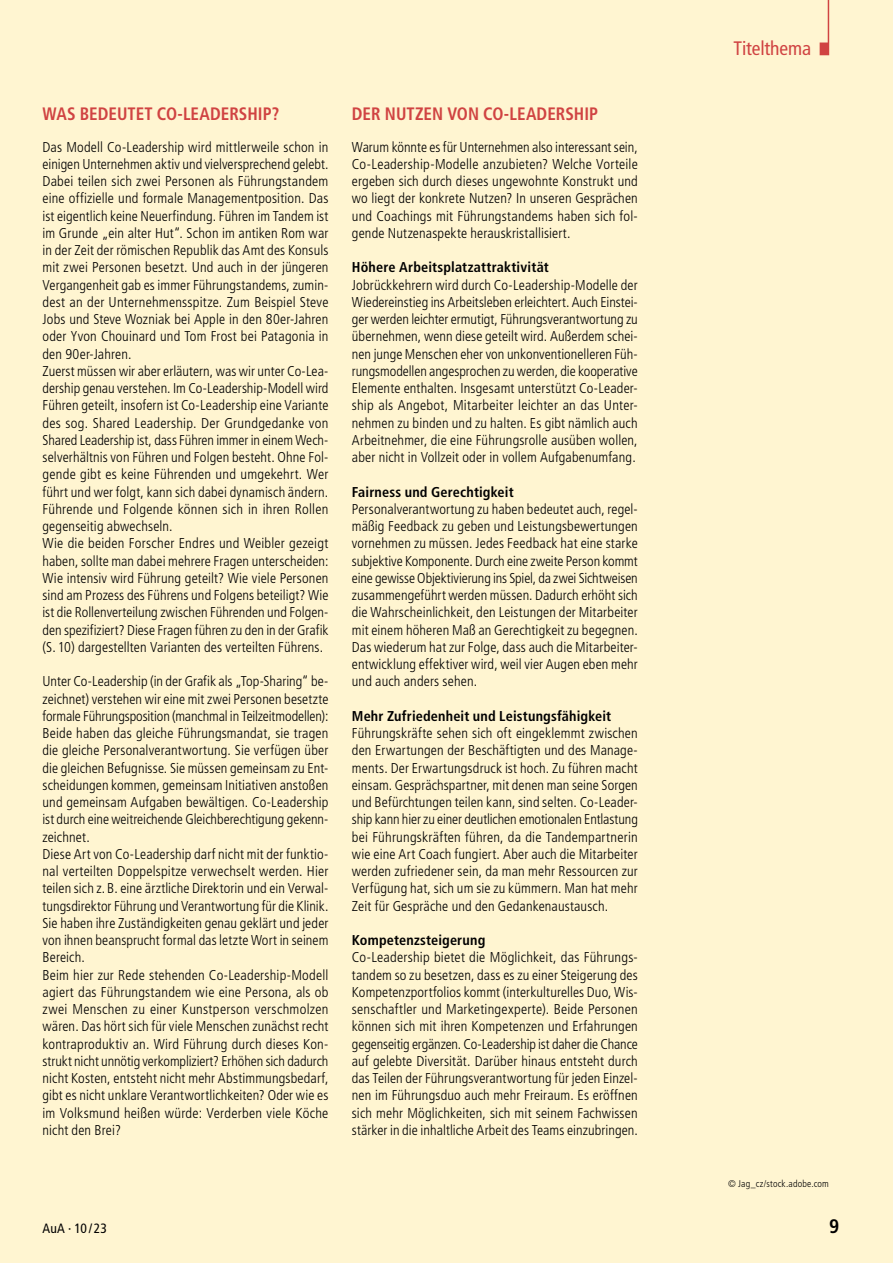
<style>
.page{position:relative;width:893px;height:1263px;background:#fff5d1}
.page>*{position:absolute;margin:0;border:0;box-sizing:border-box;transform-origin:0 0}
.t1{font:condensed 19.5px "Frutiger LT Std";letter-spacing:-.005em;color:#d04342}
.t2{font:700 condensed 19.5px "Frutiger LT Std";color:#000}
.t3{font:700 condensed 18px "Frutiger LT Std";color:#d04342;scale:.95 1}
.t4{font:300 condensed 14.25px/17.2px "Frutiger LT Std";letter-spacing:.01em;color:#000}
.t5{font:condensed 13.5px "Frutiger LT Std";letter-spacing:.005em;color:#000}
.t6{font:300 condensed 9.75px "Frutiger LT Std";letter-spacing:.02em;color:#000}
.s1{font-weight:700}
</style>
<div class="page">
<svg style="left:820px;top:0;width:9px;height:55px"></svg>
<p class="t3" style="left:43px;top:103px;width:251px">Was bedeutet Co-Leadership?</p>
<p class="t4" style="left:43px;top:138px;width:287px">Das Modell Co-Leadership wird mittlerweile schon in einigen Unternehmen aktiv und vielversprechend gelebt.<br>Dabei teilen sich zwei Personen als Führungstandem eine offizielle und formale Managementposition. Das ist eigentlich keine Neuerfindung. Führen im Tandem ist im Grunde „ein alter Hut“. Schon im antiken Rom war in der Zeit der römischen Republik das Amt des Konsuls mit zwei Personen besetzt. Und auch in der jüngeren Vergangenheit gab es immer Führungstandems, zumin&shy;dest an der Unternehmensspitze. Zum Beispiel Steve Jobs und Steve Wozniak bei Apple in den 80er-Jahren oder Yvon Chouinard und Tom Frost bei Patagonia in den 90er-Jahren.<br>Zuerst müssen wir aber erläutern, was wir unter Co-Lea&shy;dership genau verstehen. Im Co-Leadership-Modell wird Führen geteilt, insofern ist Co-Leadership eine Variante des sog. Shared Leadership. Der Grundgedanke von Shared Leadership ist, dass Führen immer in einem Wech&shy;selverhältnis von Führen und Folgen besteht. Ohne Fol&shy;gende gibt es keine Führenden und umgekehrt. Wer führt und wer folgt, kann sich dabei dynamisch ändern.<br>Führende und Folgende können sich in ihren Rollen gegenseitig abwechseln.<br>Wie die beiden Forscher Endres und Weibler gezeigt haben, sollte man dabei mehrere Fragen unterscheiden:<br>Wie intensiv wird Führung geteilt? Wie viele Personen sind am Prozess des Führens und Folgens beteiligt? Wie ist die Rollenverteilung zwischen Führenden und Folgen&shy;den spezifiziert? Diese Fragen führen zu den in der Grafik (S. 10) dargestellten Varianten des verteilten Führens.</p>
<p class="t4" style="left:43px;top:673px;width:287px">Unter Co-Leadership (in der Grafik als „Top-Sharing“ be&shy;zeichnet) verstehen wir eine mit zwei Personen besetzte formale Führungsposition (manchmal in Teilzeitmodellen):<br>Beide haben das gleiche Führungsmandat, sie tragen die gleiche Personalverantwortung. Sie verfügen über die gleichen Befugnisse. Sie müssen gemeinsam zu Ent&shy;scheidungen kommen, gemeinsam Initiativen anstoßen und gemeinsam Aufgaben bewältigen. Co-Leadership ist durch eine weitreichende Gleichberechtigung gekenn&shy;zeichnet.<br>Diese Art von Co-Leadership darf nicht mit der funktio&shy;nal verteilten Doppelspitze verwechselt werden. Hier teilen sich z. B. eine ärztliche Direktorin und ein Verwal&shy;tungsdirektor Führung und Verantwortung für die Klinik.<br>Sie haben ihre Zuständigkeiten genau geklärt und jeder von ihnen beansprucht formal das letzte Wort in seinem Bereich.<br>Beim hier zur Rede stehenden Co-Leadership-Modell agiert das Führungstandem wie eine Persona, als ob zwei Menschen zu einer Kunstperson verschmolzen wären. Das hört sich für viele Menschen zunächst recht kontraproduktiv an. Wird Führung durch dieses Kon&shy;strukt nicht unnötig verkompliziert? Erhöhen sich dadurch nicht Kosten, entsteht nicht mehr Abstimmungsbedarf, gibt es nicht unklare Verantwortlichkeiten? Oder wie es im Volksmund heißen würde: Verderben viele Köche nicht den Brei?</p>
<p class="t3" style="left:352px;top:103px;width:113px">Der Nutzen von</p>
<p class="t3" style="left:483px;top:103px;width:121px">Co-Leadership</p>
<p class="t4" style="left:352px;top:138px;width:287px;text-align:justify">Warum könnte es für Unternehmen also interessant sein, Co-Leadership-Modelle anzubieten? Welche Vorteile ergeben sich durch dieses ungewohnte Konstrukt und wo liegt der konkrete Nutzen? In unseren Gesprächen und Coachings mit Führungstandems haben sich fol&shy;gende Nutzenaspekte herauskristallisiert.</p>
<p class="t4" style="left:352px;top:259px;width:287px"><span class="s1">Höhere Arbeitsplatzattraktivität<br></span>Jobrückkehrern wird durch Co-Leadership-Modelle der Wiedereinstieg ins Arbeitsleben erleichtert. Auch Einstei&shy;ger werden leichter ermutigt, Führungsverantwortung zu übernehmen, wenn diese geteilt wird. Außerdem schei&shy;nen junge Menschen eher von unkonventionelleren Füh&shy;rungsmodellen angesprochen zu werden, die kooperative Elemente enthalten. Insgesamt unterstützt Co-Leader&shy;ship als Angebot, Mitarbeiter leichter an das Unter&shy;nehmen zu binden und zu halten. Es gibt nämlich auch Arbeitnehmer, die eine Führungsrolle ausüben wollen, aber nicht in Vollzeit oder in vollem Aufgabenumfang.</p>
<p class="t4" style="left:352px;top:483px;width:287px"><span class="s1">Fairness und Gerechtigkeit </span>Personalverantwortung zu haben bedeutet auch, regel&shy;mäßig Feedback zu geben und Leistungsbewertungen vornehmen zu müssen. Jedes Feedback hat eine starke subjektive Komponente. Durch eine zweite Person kommt eine gewisse Objektivierung ins Spiel, da zwei Sichtweisen zusammengeführt werden müssen. Dadurch erhöht sich die Wahrscheinlichkeit, den Leistungen der Mitarbeiter mit einem höheren Maß an Gerechtigkeit zu begegnen.<br>Das wiederum hat zur Folge, dass auch die Mitarbeiter&shy;entwicklung effektiver wird, weil vier Augen eben mehr und auch anders sehen.</p>
<p class="t4" style="left:352px;top:707px;width:287px"><span class="s1">Mehr Zufriedenheit und Leistungsfähigkeit </span>Führungskräfte sehen sich oft eingeklemmt zwischen den Erwartungen der Beschäftigten und des Manage&shy;ments. Der Erwartungsdruck ist hoch. Zu führen macht einsam. Gesprächspartner, mit denen man seine Sorgen und Befürchtungen teilen kann, sind selten. Co-Leader&shy;ship kann hier zu einer deutlichen emotionalen Entlastung bei Führungskräften führen, da die Tandempartnerin wie eine Art Coach fungiert. Aber auch die Mitarbeiter werden zufriedener sein, da man mehr Ressourcen zur Verfügung hat, sich um sie zu kümmern. Man hat mehr Zeit für Gespräche und den Gedankenaustausch.</p>
<p class="t4" style="left:352px;top:932px;width:287px"><span class="s1">Kompetenzsteigerung<br></span>Co-Leadership bietet die Möglichkeit, das Führungs&shy;tandem so zu besetzen, dass es zu einer Steigerung des Kompetenzportfolios kommt (interkulturelles Duo, Wis&shy;senschaftler und Marketingexperte). Beide Personen können sich mit ihren Kompetenzen und Erfahrungen gegenseitig ergänzen. Co-Leadership ist daher die Chance auf gelebte Diversität. Darüber hinaus entsteht durch das Teilen der Führungsverantwortung für jeden Einzel&shy;nen im Führungsduo auch mehr Freiraum. Es eröffnen sich mehr Möglichkeiten, sich mit seinem Fachwissen stärker in die inhaltliche Arbeit des Teams einzubringen.</p>
<p class="t1" style="left:733px;top:37px;width:79px">Titelthema</p>
<p class="t6" style="left:728px;top:1178px;width:102px">© Jag_cz/stock.adobe.com</p>
<p class="t5" style="left:43px;top:1221px;width:66px">AuA · 10 / 23</p>
<p class="t2" style="left:829px;top:1215px;width:12px">9</p>
</div>
